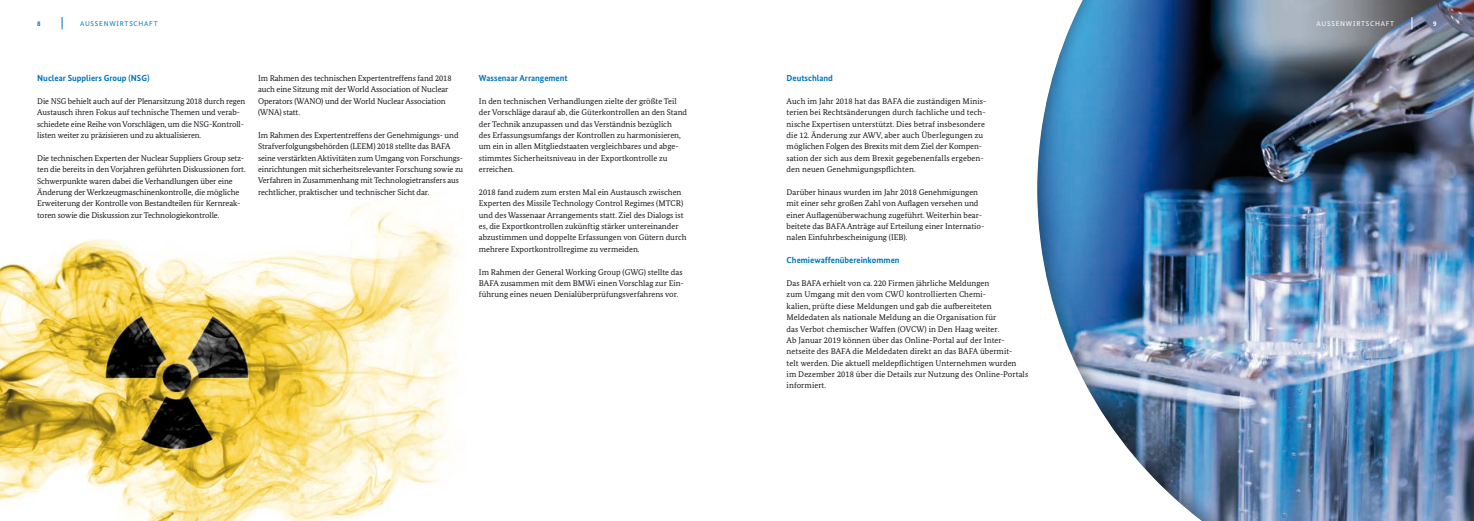
<style>
.page{position:relative;width:1474px;height:521px;background:#fff}
.page>*{position:absolute;margin:0;border:0;box-sizing:border-box;transform-origin:0 0}
.t1{font:700 8.75px "Bundes Sans";color:#0076bd}
.t2{font:8.31px/11.4px "Bundes Serif";color:#1a171c}
.t3{font:7px "Bundes Sans";letter-spacing:.11em;color:#0076bd}
.t4{font:7px "Bundes Sans";letter-spacing:.11em;color:#fff}
.t5{font:700 7px "Bundes Sans";color:#0076bd}
.t6{font:700 7px "Bundes Sans";color:#fff}
</style>
<div class="page">
<div style="left:1037px;top:0;width:436px;height:521px;background:#1a171c;opacity:.35"></div>
<img style="left:0;top:203px;width:456px;height:318px">
<svg style="left:1411px;top:17px;width:1px;height:13px"></svg>
<svg style="left:62px;top:17px;width:1px;height:12px"></svg>
<p class="t5" style="left:37px;top:19px;width:5px">8</p>
<p class="t3" style="left:80px;top:19px;width:79px">AUSSENWIRTSCHAFT</p>
<p class="t4" style="left:1316px;top:19px;width:79px">AUSSENWIRTSCHAFT</p>
<p class="t6" style="left:1433px;top:19px;width:5px">9</p>
<p class="t1" style="left:37px;top:73px;width:114px">Nuclear Suppliers Group (NSG)</p>
<p class="t2" style="left:37px;top:95px;width:210px">Die NSG behielt auch auf der Plenarsitzung 2018 durch regen Austausch ihren Fokus auf technische Themen und verab&shy;schiedete eine Reihe von Vorschlägen, um die NSG-Kontroll&shy;listen weiter zu präzisieren und zu aktualisieren.</p>
<p class="t2" style="left:37px;top:152px;width:210px">Die technischen Experten der Nuclear Suppliers Group setz&shy;ten die bereits in den Vorjahren geführten Diskussionen fort.<br>Schwerpunkte waren dabei die Verhandlungen über eine Änderung der Werkzeugmaschinenkontrolle, die mögliche Erweiterung der Kontrolle von Bestandteilen für Kernreak&shy;toren sowie die Diskussion zur Technologiekontrolle.</p>
<p class="t2" style="left:258px;top:72px;width:195px">Im Rahmen des technischen Expertentreffens fand 2018 auch eine Sitzung mit der World Association of Nuclear Operators (WANO) und der World Nuclear Association (WNA) statt.</p>
<p class="t2" style="left:258px;top:129px;width:207px">Im Rahmen des Expertentreffens der Genehmigungs- und Strafverfolgungsbehörden (LEEM) 2018 stellte das BAFA seine verstärkten Aktivitäten zum Umgang von Forschungs&shy;einrichtungen mit sicherheitsrelevanter Forschung sowie zu Verfahren in Zusammenhang mit Technologietransfers aus rechtlicher, praktischer und technischer Sicht dar.</p>
<p class="t1" style="left:479px;top:73px;width:90px">Wassenaar Arrangement</p>
<p class="t2" style="left:479px;top:95px;width:210px">In den technischen Verhandlungen zielte der größte Teil der Vorschläge darauf ab, die Güterkontrollen an den Stand der Technik anzupassen und das Verständnis bezüglich<br>des Erfassungsumfangs der Kontrollen zu harmonisieren, um ein in allen Mitgliedstaaten vergleichbares und abge&shy;stimmtes Sicherheitsniveau in der Exportkontrolle zu erreichen.</p>
<p class="t2" style="left:479px;top:186px;width:209px">2018 fand zudem zum ersten Mal ein Austausch zwischen Experten des Missile Technology Control Regimes (MTCR) und des Wassenaar Arrangements statt. Ziel des Dialogs ist es, die Exportkontrollen zukünftig stärker untereinander abzustimmen und doppelte Erfassungen von Gütern durch mehrere Exportkontrollregime zu vermeiden.</p>
<p class="t2" style="left:479px;top:266px;width:206px">Im Rahmen der General Working Group (GWG) stellte das<br>BAFA zusammen mit dem BMWi einen Vorschlag zur Ein&shy;führung eines neuen Denialüberprüfungsverfahrens vor.</p>
<p class="t1" style="left:786px;top:73px;width:48px">Deutschland</p>
<p class="t2" style="left:786px;top:95px;width:201px">Auch im Jahr 2018 hat das BAFA die zuständigen Minis&shy;terien bei Rechtsänderungen durch fachliche und tech&shy;nische Expertisen unterstützt. Dies betraf insbesondere die 12. Änderung zur AWV, aber auch Überlegungen zu möglichen Folgen des Brexits mit dem Ziel der Kompen&shy;sation der sich aus dem Brexit gegebenenfalls ergeben&shy;den neuen Genehmigungspflichten.</p>
<p class="t2" style="left:786px;top:186px;width:199px">Darüber hinaus wurden im Jahr 2018 Genehmigungen mit einer sehr großen Zahl von Auflagen versehen und einer Auflagenüberwachung zugeführt. Weiterhin bear&shy;beitete das BAFA Anträge auf Erteilung einer Internatio&shy;nalen Einfuhrbescheinigung (IEB).</p>
<p class="t1" style="left:786px;top:255px;width:114px">Chemiewaffenübereinkommen</p>
<p class="t2" style="left:786px;top:277px;width:243px">Das BAFA erhielt von ca. 220 Firmen jährliche Meldungen<br>zum Umgang mit den vom CWÜ kontrollierten Chemi-<br>kalien, prüfte diese Meldungen und gab die aufbereiteten Meldedaten als nationale Meldung an die Organisation für<br>das Verbot chemischer Waffen (OVCW) in Den Haag weiter.<br>Ab Januar 2019 können über das Online-Portal auf der Inter&shy;netseite des BAFA die Meldedaten direkt an das BAFA übermit-<br>telt werden. Die aktuell meldepflichtigen Unternehmen wurden im Dezember 2018 über die Details zur Nutzung des Online-Portals informiert.</p>
</div>
